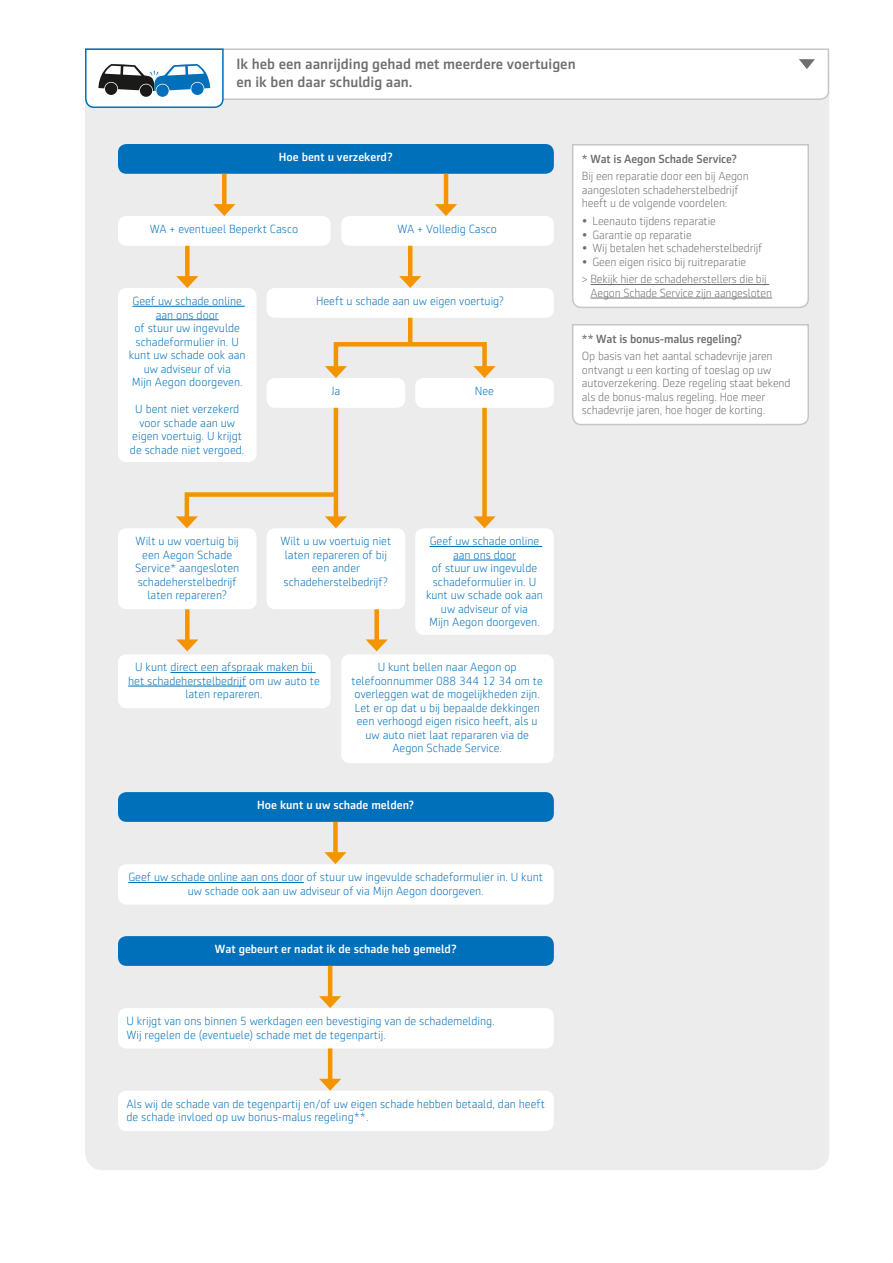
<style>
.page{position:relative;width:893px;height:1263px;background:#fff}
.page>*{position:absolute;margin:0;border:0;box-sizing:border-box;transform-origin:0 0}
.KOP_tussenkop{font:500 15px "Sentico Sans DT";color:#6f6f6e}
.TEKST_body{font:300 12px/13.5px "Sentico Sans DT";color:#0070ba;text-align:center}
.TEKST_body-2{font:300 12px/13.5px "Sentico Sans DT";letter-spacing:-.01em;color:#6f6f6e}
.TEKST_body-3{font:500 12px "Sentico Sans DT";color:#fff}
.TEKST_body-4{font:500 12px "Sentico Sans DT";letter-spacing:-.01em;color:#6f6f6e}
</style>
<div class="page">
<div style="left:85px;top:109px;width:744px;height:1061px;background:#ececed"></div>
<div style="left:118px;top:144px;width:436px;height:30px;background:#0070ba;border-radius:9px"></div>
<div style="left:118px;top:792px;width:436px;height:30px;background:#0070ba;border-radius:9px"></div>
<div style="left:118px;top:936px;width:436px;height:30px;background:#0070ba;border-radius:9px"></div>
<div style="left:118px;top:1008px;width:436px;height:40px;background:#fff;border-radius:9px"></div>
<div style="left:118px;top:1091px;width:436px;height:40px;background:#fff;border-radius:9px"></div>
<div style="left:118px;top:288px;width:139px;height:174px;background:#fff;border-radius:9px"></div>
<hr style="left:132px;top:306px;width:113px;height:1px;background:#0070ba">
<hr style="left:156px;top:319px;width:63px;height:1px;background:#0070ba">
<div style="left:415px;top:528px;width:139px;height:107px;background:#fff;border-radius:9px"></div>
<hr style="left:430px;top:546px;width:112px;height:1px;background:#0070ba">
<hr style="left:453px;top:560px;width:63px;height:1px;background:#0070ba">
<div style="left:341px;top:216px;width:213px;height:30px;background:#fff;border-radius:9px"></div>
<div style="left:341px;top:654px;width:213px;height:109px;background:#fff;border-radius:9px"></div>
<div style="left:118px;top:216px;width:213px;height:30px;background:#fff;border-radius:9px"></div>
<div style="left:118px;top:654px;width:213px;height:54px;background:#fff;border-radius:9px"></div>
<hr style="left:170px;top:672px;width:146px;height:1px;background:#0070ba">
<hr style="left:128px;top:686px;width:118px;height:1px;background:#0070ba">
<div style="left:267px;top:288px;width:287px;height:30px;background:#fff;border-radius:9px"></div>
<svg style="left:571px;top:143px;width:239px;height:166px"></svg>
<svg style="left:571px;top:323px;width:239px;height:103px"></svg>
<hr style="left:334px;top:396px;width:4px;height:124px;background:#f49500">
<div style="left:374px;top:609px;width:5px;height:35px;background:#f49500"></div>
<svg style="left:366px;top:639px;width:22px;height:12px"></svg>
<div style="left:185px;top:609px;width:5px;height:35px;background:#f49500"></div>
<svg style="left:176px;top:639px;width:22px;height:12px"></svg>
<div style="left:222px;top:174px;width:5px;height:34px;background:#f49500"></div>
<svg style="left:213px;top:204px;width:22px;height:12px"></svg>
<div style="left:333px;top:822px;width:5px;height:34px;background:#f49500"></div>
<svg style="left:324px;top:852px;width:23px;height:12px"></svg>
<div style="left:185px;top:246px;width:5px;height:34px;background:#f49500"></div>
<svg style="left:176px;top:276px;width:22px;height:12px"></svg>
<hr style="left:444px;top:174px;width:4px;height:34px;background:#f49500">
<svg style="left:435px;top:204px;width:22px;height:12px"></svg>
<div style="left:334px;top:342px;width:153px;height:30px;border:4px solid #f49500"></div>
<svg style="left:325px;top:366px;width:22px;height:12px"></svg>
<svg style="left:473px;top:366px;width:23px;height:12px"></svg>
<svg style="left:176px;top:490px;width:171px;height:38px;background:#eddcc3"></svg>
<div style="left:482px;top:396px;width:5px;height:124px;background:#f49500"></div>
<svg style="left:473px;top:516px;width:23px;height:12px"></svg>
<hr style="left:408px;top:246px;width:4px;height:34px;background:#f49500">
<svg style="left:399px;top:276px;width:22px;height:12px"></svg>
<hr style="left:408px;top:318px;width:4px;height:24px;background:#f49500">
<svg style="left:85px;top:48px;width:745px;height:61px"></svg>
<div style="left:267px;top:528px;width:138px;height:81px;background:#fff;border-radius:9px"></div>
<div style="left:118px;top:528px;width:139px;height:81px;background:#fff;border-radius:9px"></div>
<hr style="left:328px;top:966px;width:4px;height:34px;background:#f49500">
<svg style="left:319px;top:996px;width:22px;height:12px"></svg>
<hr style="left:328px;top:1048px;width:4px;height:35px;background:#f49500">
<svg style="left:319px;top:1079px;width:22px;height:12px"></svg>
<div style="left:118px;top:864px;width:436px;height:40px;background:#fff;border-radius:9px"></div>
<hr style="left:128px;top:882px;width:176px;height:1px;background:#0070ba">
<div style="left:415px;top:378px;width:139px;height:30px;background:#fff;border-radius:9px"></div>
<div style="left:267px;top:378px;width:138px;height:30px;background:#fff;border-radius:9px"></div>
<p class="KOP_tussenkop" style="left:236px;top:56px;width:341px">Ik heb een aanrijding gehad met meerdere voertuigen</p>
<p class="KOP_tussenkop" style="left:236px;top:74px;width:178px">en ik ben daar schuldig aan.</p>
<p class="TEKST_body-3" style="left:279px;top:150px;width:115px">Hoe bent u verzekerd?</p>
<p class="TEKST_body" style="left:150px;top:222px;width:150px">WA + eventueel Beperkt Casco</p>
<p class="TEKST_body" style="left:397px;top:222px;width:101px">WA + Volledig Casco</p>
<p class="TEKST_body" style="left:129px;top:294px;width:118px">Geef uw schade online aan ons door<br>of stuur uw ingevulde schadeformulier in. U kunt uw schade ook aan uw adviseur of via<br>Mijn Aegon doorgeven.</p>
<p class="TEKST_body" style="left:130px;top:402px;width:116px">U bent niet verzekerd voor schade aan uw eigen voertuig. U krijgt de schade niet vergoed.</p>
<p class="TEKST_body" style="left:316px;top:294px;width:190px">Heeft u schade aan uw eigen voertuig?</p>
<p class="TEKST_body" style="left:331px;top:384px;width:10px">Ja</p>
<p class="TEKST_body" style="left:475px;top:384px;width:21px">Nee</p>
<p class="TEKST_body" style="left:135px;top:535px;width:105px">Wilt u uw voertuig bij een Aegon Schade<br>Service* aangesloten schadeherstelbedrijf laten repareren?</p>
<p class="TEKST_body" style="left:280px;top:535px;width:112px">Wilt u uw voertuig niet laten repareren of bij een ander schadeherstelbedrijf?</p>
<p class="TEKST_body" style="left:426px;top:535px;width:118px">Geef uw schade online aan ons door<br>of stuur uw ingevulde schadeformulier in. U kunt uw schade ook aan uw adviseur of via<br>Mijn Aegon doorgeven.</p>
<p class="TEKST_body" style="left:128px;top:661px;width:193px">U kunt direct een afspraak maken bij het schadeherstelbedrijf om uw auto te laten repareren.</p>
<p class="TEKST_body" style="left:352px;top:661px;width:193px">U kunt bellen naar Aegon op telefoonnummer 088 344 12 34 om te overleggen wat de mogelijkheden zijn.<br>Let er op dat u bij bepaalde dekkingen een verhoogd eigen risico heeft, als u uw auto niet laat repararen via de<br>Aegon Schade Service.</p>
<p class="TEKST_body-3" style="left:257px;top:798px;width:158px">Hoe kunt u uw schade melden?</p>
<p class="TEKST_body" style="left:128px;top:870px;width:416px">Geef uw schade online aan ons door of stuur uw ingevulde schadeformulier in. U kunt uw schade ook aan uw adviseur of via Mijn Aegon doorgeven.</p>
<p class="TEKST_body-3" style="left:215px;top:942px;width:243px">Wat gebeurt er nadat ik de schade heb gemeld?</p>
<p class="TEKST_body" style="left:126px;top:1014px;width:370px">U krijgt van ons binnen 5 werkdagen een bevestiging van de schademelding.</p>
<p class="TEKST_body" style="left:126px;top:1028px;width:261px">Wij regelen de (eventuele) schade met de tegenpartij.</p>
<p class="TEKST_body" style="left:126px;top:1097px;width:420px;text-align:left">Als wij de schade van de tegenpartij en/of uw eigen schade hebben betaald, dan heeft de schade invloed op uw bonus-malus regeling**.</p>
<p class="TEKST_body-4" style="left:582px;top:152px;width:157px">* Wat is Aegon Schade Service?</p>
<p class="TEKST_body-2" style="left:582px;top:170px;width:168px">Bij een reparatie door een bij Aegon aangesloten schadeherstelbedrijf heeft u de volgende voordelen:</p>
<p class="TEKST_body-2" style="left:582px;top:214px;width:135px">• Leenauto tijdens reparatie</p>
<p class="TEKST_body-2" style="left:582px;top:228px;width:111px">• Garantie op reparatie</p>
<p class="TEKST_body-2" style="left:582px;top:241px;width:182px">• Wij betalen het schadeherstelbedrijf</p>
<p class="TEKST_body-2" style="left:582px;top:255px;width:166px">• Geen eigen risico bij ruitreparatie</p>
<p class="TEKST_body-2" style="left:590px;top:273px;width:183px;text-indent:-9px">&gt; Bekijk hier de schadeherstellers die bij<br>Aegon Schade Service zijn aangesloten</p>
<p class="TEKST_body-4" style="left:582px;top:332px;width:162px">** Wat is bonus-malus regeling?</p>
<p class="TEKST_body-2" style="left:582px;top:350px;width:210px">Op basis van het aantal schadevrije jaren ontvangt u een korting of toeslag op uw autoverzekering. Deze regeling staat bekend als de bonus-malus regeling. Hoe meer schadevrije jaren, hoe hoger de korting.</p>
</div>
